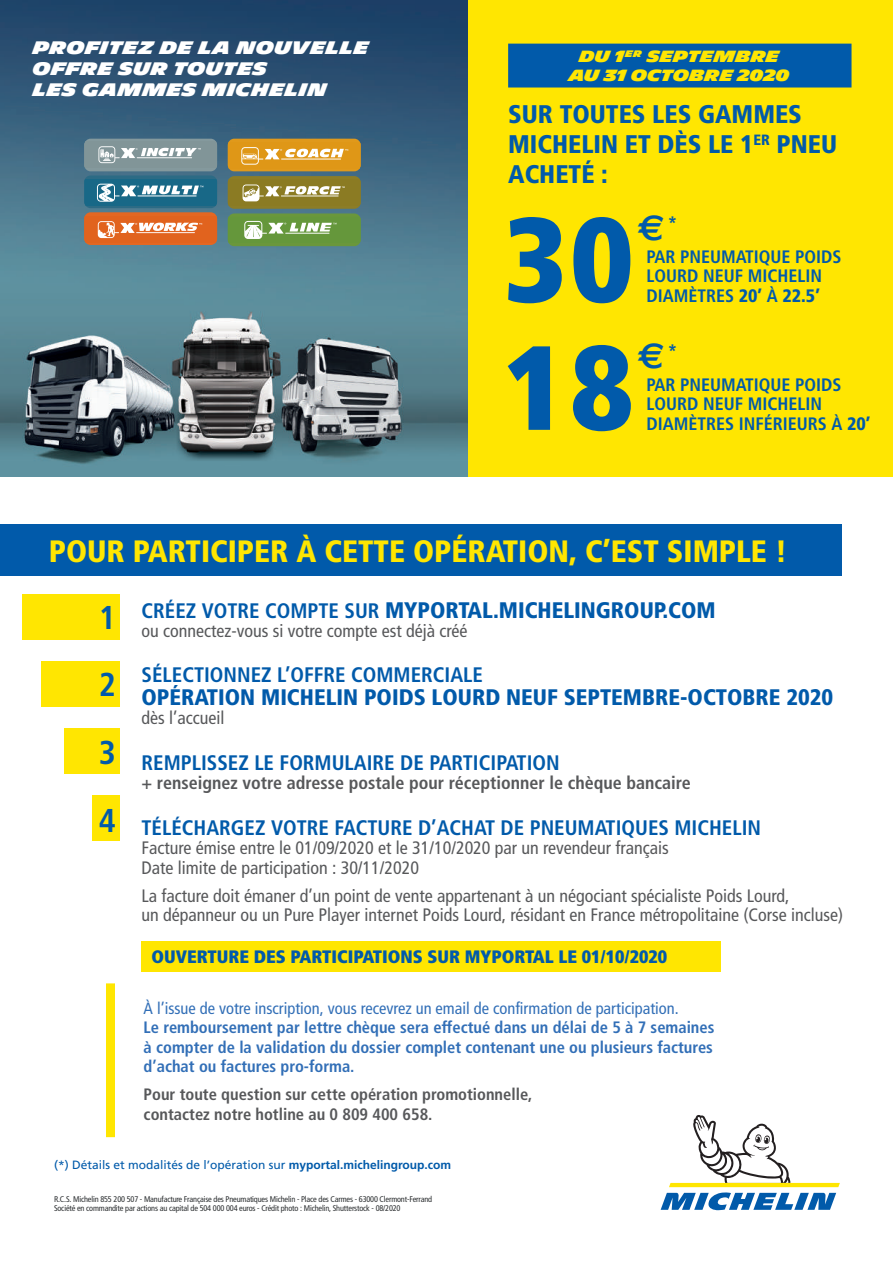
<style>
.page{position:relative;width:893px;height:1263px;background:#fff}
.page>*{position:absolute;margin:0;border:0;box-sizing:border-box;transform-origin:0 0}
.t1{font:119.55px "Frutiger LT 87 X Blk Cn";color:#015aaa}
.t2{font:700 36px "Euro Sans";color:#015aaa}
.t3{font:33px/67.7px "Frutiger LT 67 Bd Cn";color:#015aaa;text-align:justify}
.t4{font:30.9px "Frutiger LT 77 Blk Cn";color:#ffe601}
.t5{font:25.5px/30px "Frutiger LT 77 Blk Cn";color:#015aaa}
.t6{font:22.5px "Frutiger LT 77 Blk Cn";color:#015aaa}
.t7{font:21px "Frutiger LT 67 Bd Cn";color:#015aaa}
.t8{font:19.5px "Frutiger LT 67 Bd Cn";color:#015aaa}
.t9{font:18px/19.5px "Frutiger LT 57 Cn";color:#57585a}
.t10{font:18px/19.5px "Frutiger LT 67 Bd Cn";color:#015aaa}
.t11{font:18px "Frutiger LT 67 Bd Cn";color:#57585a}
.t12{font:18px "Frutiger LT 87 X Blk Cn";color:#015aaa}
.t13{font:900 17.55px/21.1px "Michelin";letter-spacing:.02em;color:#fff}
.t14{font:16.5px/19.5px "Frutiger LT 67 Bd Cn";color:#326fb7;text-align:justify}
.t15{font:16.5px/19.5px "Frutiger LT 67 Bd Cn";color:#57585a}
.t16{font:16.5px "Frutiger LT 57 Cn";color:#326fb7}
.t17{font:900 15.75px/18.9px "Michelin";color:#ffe601;text-align:center}
.t18{font:12px "Frutiger LT 55 Rm";color:#015aaa}
.t19{font:8.25px/9px "Frutiger LT 57 Cn";letter-spacing:-.02em;color:#2c2f31}
.s1{font-family:"Frutiger LT 77 Blk Cn"}
.s2{font-family:"Frutiger LT 67 Bd Cn";font-size:21px}
.s3{font-family:"Frutiger LT 65 Bd"}
</style>
<div class="page">
<div style="left:0;top:524px;width:841px;height:52px;background:#015aaa"></div>
<div style="left:467px;top:0;width:426px;height:476px;background:#ffe601"></div>
<div style="left:508px;top:44px;width:343px;height:44px;background:#015aaa"></div>
<img style="left:0;top:0;width:467px;height:476px">
<div style="left:84px;top:139px;width:133px;height:32px;background:#84999d;border-radius:6px"></div>
<svg style="left:84px;top:141px;width:133px;height:27px"></svg>
<div style="left:84px;top:175px;width:133px;height:33px;background:#2c6b85;border-radius:6px"></div>
<svg style="left:84px;top:179px;width:133px;height:27px;background:#44849d"></svg>
<div style="left:84px;top:212px;width:133px;height:33px;background:#e36722;border-radius:6px"></div>
<svg style="left:84px;top:216px;width:133px;height:27px"></svg>
<div style="left:228px;top:139px;width:133px;height:32px;background:#e0991b;border-radius:6px"></div>
<svg style="left:228px;top:143px;width:133px;height:26px"></svg>
<div style="left:228px;top:176px;width:133px;height:33px;background:#8c7d27;border-radius:6px"></div>
<svg style="left:228px;top:180px;width:133px;height:26px"></svg>
<div style="left:228px;top:213px;width:133px;height:33px;background:#6a973c;border-radius:6px"></div>
<svg style="left:228px;top:217px;width:133px;height:26px"></svg>
<div style="left:92px;top:796px;width:28px;height:45px;background:#ffe601"></div>
<div style="left:65px;top:729px;width:55px;height:45px;background:#ffe601"></div>
<div style="left:41px;top:661px;width:79px;height:45px;background:#ffe601"></div>
<div style="left:142px;top:941px;width:579px;height:30px;background:#ffe601"></div>
<svg style="left:661px;top:1115px;width:179px;height:95px"></svg>
<div style="left:22px;top:594px;width:98px;height:46px;background:#ffe601"></div>
<div style="left:106px;top:983px;width:9px;height:154px;background:#ffe601"></div>
<p class="t13" style="left:33px;top:37px;width:338px">PROFITEZ DE LA NOUVELLE<br>OFFRE SUR TOUTES<br>LES GAMMES MICHELIN</p>
<p class="t17" style="left:569px;top:47px;width:222px">DU 1<sup>er</sup> SEPTEMBRE<br>AU 31 OCTOBRE 2020</p>
<h3 class="t5" style="left:508px;top:99px;width:330px">SUR TOUTES LES GAMMES<br>MICHELIN ET DÈS LE 1<sup>ER</sup> PNEU<br>ACHETÉ :</h3>
<h2 class="t2" style="left:638px;top:207px;width:28px">E</h2>
<p class="t8" style="left:667px;top:212px;width:12px">*</p>
<h1 class="t1" style="left:504px;top:187px;width:131px">30</h1>
<p class="t10" style="left:646px;top:247px;width:197px">PAR PNEUMATIQUE POIDS<br>LOURD NEUF MICHELIN</p>
<p class="t10" style="left:646px;top:286px;width:175px">DIAMÈTRES <span class="s1">20’</span> À <span class="s1">22.5’</span></p>
<h2 class="t2" style="left:638px;top:335px;width:28px">E</h2>
<p class="t8" style="left:667px;top:340px;width:12px">*</p>
<h1 class="t1" style="left:504px;top:315px;width:131px">18</h1>
<p class="t10" style="left:646px;top:375px;width:197px">PAR PNEUMATIQUE POIDS<br>LOURD NEUF MICHELIN</p>
<p class="t10" style="left:646px;top:414px;width:226px">DIAMÈTRES INFÉRIEURS À <span class="s1">20’</span></p>
<h3 class="t4" style="left:49px;top:533px;width:740px">POUR PARTICIPER À CETTE OPÉRATION, C’EST SIMPLE !</h3>
<h3 class="t3" style="left:99px;top:583px;width:19px">1<br>2<br>3<br>4</h3>
<p class="t6" style="left:142px;top:596px;width:576px"><span class="s2">CRÉEZ VOTRE COMPTE SUR</span> MYPORTAL.MICHELINGROUP.COM</p>
<p class="t9" style="left:142px;top:621px;width:327px">ou connectez-vous si votre compte est déjà créé</p>
<p class="t7" style="left:142px;top:663px;width:343px">SÉLECTIONNEZ L’OFFRE COMMERCIALE</p>
<p class="t6" style="left:142px;top:684px;width:693px">OPÉRATION MICHELIN POIDS LOURD NEUF SEPTEMBRE-OCTOBRE 2020</p>
<p class="t9" style="left:142px;top:709px;width:84px">dès l’accueil</p>
<p class="t7" style="left:142px;top:750px;width:420px">REMPLISSEZ LE FORMULAIRE DE PARTICIPATION</p>
<p class="t11" style="left:142px;top:772px;width:551px">+ renseignez votre adresse postale pour réceptionner le chèque bancaire</p>
<p class="t7" style="left:142px;top:815px;width:621px">TÉLÉCHARGEZ VOTRE FACTURE D’ACHAT DE PNEUMATIQUES MICHELIN</p>
<p class="t9" style="left:142px;top:838px;width:529px">Facture émise entre le 01/09/2020 et le 31/10/2020 par un revendeur français<br>Date limite de participation : 30/11/2020</p>
<p class="t9" style="left:142px;top:886px;width:703px">La facture doit émaner d’un point de vente appartenant à un négociant spécialiste Poids Lourd,<br>un dépanneur ou un Pure Player internet Poids Lourd, résidant en France métropolitaine (Corse incluse)</p>
<p class="t12" style="left:151px;top:946px;width:517px">OUVERTURE DES PARTICIPATIONS SUR MYPORTAL LE 01/10/2020</p>
<p class="t16" style="left:144px;top:998px;width:537px">À l’issue de votre inscription, vous recevrez un email de confirmation de participation.</p>
<p class="t14" style="left:144px;top:1018px;width:572px">Le remboursement par lettre chèque sera effectué dans un délai de 5 à 7 semaines à compter de la validation du dossier complet contenant une ou plusieurs factures d’achat ou factures pro-forma.</p>
<p class="t15" style="left:144px;top:1085px;width:390px">Pour toute question sur cette opération promotionnelle, contactez notre hotline au 0 809 400 658.</p>
<p class="t18" style="left:54px;top:1157px;width:399px">(*) Détails et modalités de l’opération sur <span class="s3">myportal.michelingroup.com</span></p>
<p class="t19" style="left:54px;top:1194px;width:380px">R.C.S. Michelin 855 200 507 - Manufacture Française des Pneumatiques Michelin - Place des Carmes - 63000 Clermont-Ferrand<br>Société en commandite par actions au capital de 504 000 004 euros - Crédit photo : Michelin, Shutterstock - 08/2020</p>
</div>
